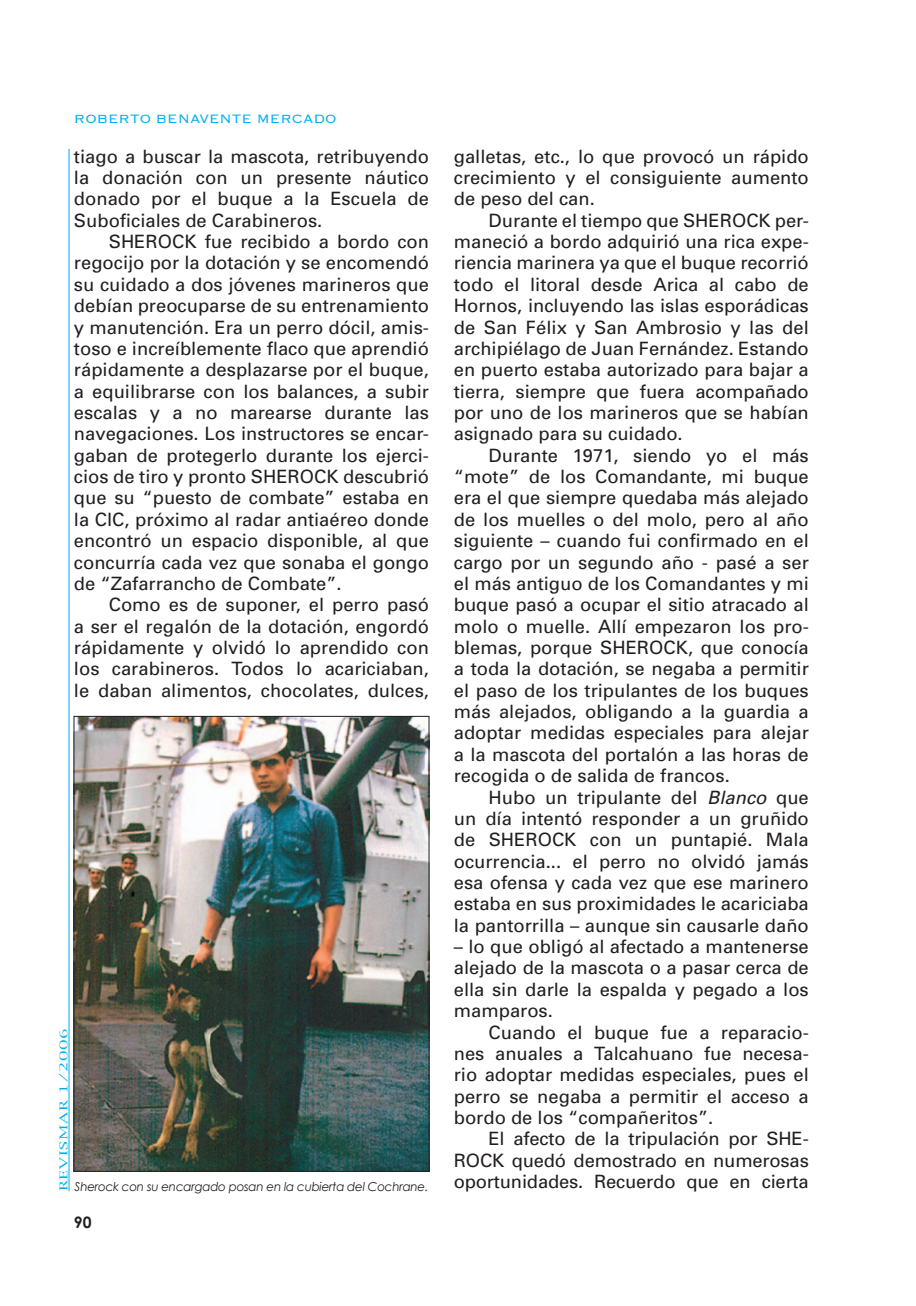
<style>
.page{position:relative;width:916px;height:1306px;background:#fff}
.page>*{position:absolute;margin:0;border:0;box-sizing:border-box;transform-origin:0 0}
.t1{font:18.38px/21.3px "Univers";color:#231f20;text-align:justify}
.t2{font:300 15.75px "Copperplate";color:#00aeef}
.t3{font:700 15.75px "Century Gothic";color:#231f20}
.t4{font:italic 12.25px "Century Gothic";letter-spacing:-.02em;color:#231f20}
.t5{font:10.5px "New York";letter-spacing:.05em;color:#00aeef;scale:1.5 1}
.s1{font-style:italic}
</style>
<div class="page">
<hr style="left:69px;top:149px;width:1px;height:1042px;background:#00aeef">
<img style="left:75px;top:718px;width:352px;height:451px">
<p class="t2" style="left:74px;top:108px;width:264px">ROBERTO BENAVENTE MERCADO</p>
<p class="t1" style="left:74px;top:146px;width:356px">tiago a buscar la mascota, retribuyendo la donación con un presente náutico donado por el buque a la Escuela de Suboficiales de Carabineros.</p>
<p class="t1" style="left:74px;top:231px;width:356px;text-indent:35px">SHEROCK fue recibido a bordo con regocijo por la dotación y se encomendó su cuidado a dos jóvenes marineros que debían preocuparse de su entrenamiento y manutención. Era un perro dócil, amis&shy;toso e increíblemente flaco que aprendió rápidamente a desplazarse por el buque, a equilibrarse con los balances, a subir escalas y a no marearse durante las navegaciones. Los instructores se encar&shy;gaban de protegerlo durante los ejerci&shy;cios de tiro y pronto SHEROCK descubrió que su “puesto de combate” estaba en la CIC, próximo al radar antiaéreo donde encontró un espacio disponible, al que concurría cada vez que sonaba el gongo de “Zafarrancho de Combate”.</p>
<p class="t1" style="left:74px;top:594px;width:356px;text-indent:35px">Como es de suponer, el perro pasó a ser el regalón de la dotación, engordó rápidamente y olvidó lo aprendido con los carabineros. Todos lo acariciaban, le daban alimentos, chocolates, dulces,</p>
<p class="t1" style="left:453px;top:146px;width:356px">galletas, etc., lo que provocó un rápido crecimiento y el consiguiente aumento de peso del can.</p>
<p class="t1" style="left:453px;top:210px;width:356px;text-indent:35px">Durante el tiempo que SHEROCK per&shy;maneció a bordo adquirió una rica expe&shy;riencia marinera ya que el buque recorrió todo el litoral desde Arica al cabo de Hornos, incluyendo las islas esporádicas de San Félix y San Ambrosio y las del archipiélago de Juan Fernández. Estando en puerto estaba autorizado para bajar a tierra, siempre que fuera acompañado por uno de los marineros que se habían asignado para su cuidado.</p>
<p class="t1" style="left:453px;top:445px;width:356px;text-indent:35px">Durante 1971, siendo yo el más “mote” de los Comandante, mi buque era el que siempre quedaba más alejado de los muelles o del molo, pero al año siguiente – cuando fui confirmado en el cargo por un segundo año - pasé a ser el más antiguo de los Comandantes y mi buque pasó a ocupar el sitio atracado al molo o muelle. Allí empezaron los pro&shy;blemas, porque SHEROCK, que conocía a toda la dotación, se negaba a permitir el paso de los tripulantes de los buques más alejados, obligando a la guardia a adoptar medidas especiales para alejar a la mascota del portalón a las horas de recogida o de salida de francos.</p>
<p class="t1" style="left:453px;top:786px;width:356px;text-indent:35px">Hubo un tripulante del <span class="s1">Blanco</span> que un día intentó responder a un gruñido de SHEROCK con un puntapié. Mala ocurrencia... el perro no olvidó jamás esa ofensa y cada vez que ese marinero estaba en sus proximidades le acariciaba la pantorrilla – aunque sin causarle daño</p>
<p class="t1" style="left:453px;top:936px;width:356px">– lo que obligó al afectado a mantenerse alejado de la mascota o a pasar cerca de ella sin darle la espalda y pegado a los mamparos.</p>
<p class="t1" style="left:453px;top:1021px;width:356px;text-indent:35px">Cuando el buque fue a reparacio&shy;nes anuales a Talcahuano fue necesa&shy;rio adoptar medidas especiales, pues el perro se negaba a permitir el acceso a bordo de los “compañeritos”.</p>
<p class="t1" style="left:453px;top:1128px;width:356px;text-align:right">El afecto de la tripulación por SHE-<br>ROCK quedó demostrado en numerosas</p>
<p class="t5" style="left:57px;top:1191px;width:110px;rotate:-90deg">REVISMAR 1/2006</p>
<p class="t4" style="left:75px;top:1178px;width:355px">Sherock con su encargado posan en la cubierta del Cochrane.</p>
<p class="t1" style="left:453px;top:1170px;width:356px">oportunidades. Recuerdo que en cierta</p>
<p class="t3" style="left:74px;top:1212px;width:19px">90</p>
</div>
